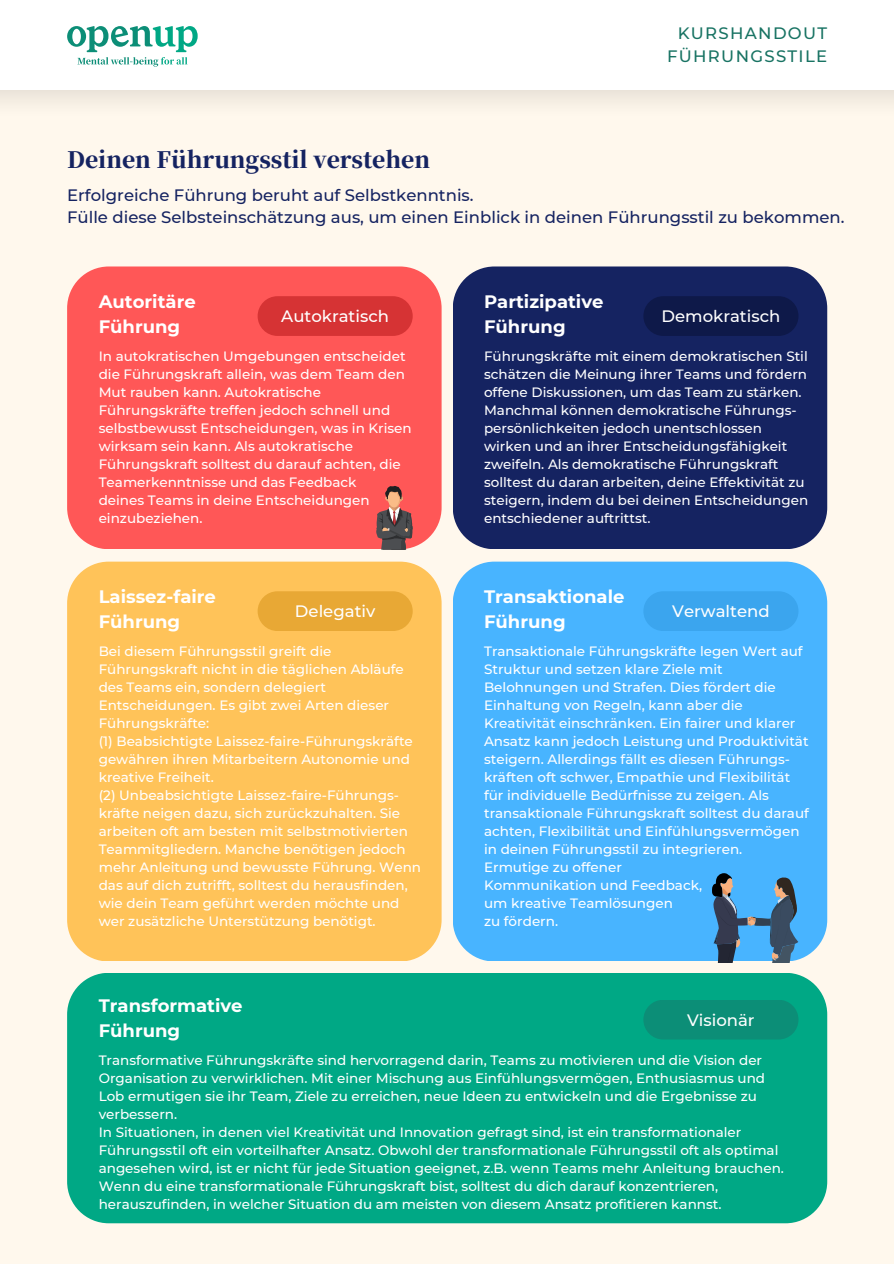
<style>
.page{position:relative;width:894px;height:1264px;background:#fff}
.page>*{position:absolute;margin:0;border:0;box-sizing:border-box;transform-origin:0 0}
.t1{font:900 22.5px "Noto Serif JP";color:#152361}
.t2{font:700 18px/24.8px "Montserrat";color:#fff}
.t3{font:500 16.5px/22.5px "Montserrat";color:#152361}
.t4{font:500 16.5px "Montserrat";color:#fff}
.t5{font:500 16.5px/22.5px "Montserrat";letter-spacing:.08em;color:#187363;text-align:right}
.t6{font:500 13.5px/18px "Montserrat";color:#fff}
</style>
<div class="page">
<div style="left:0;top:0;width:893px;height:1263px;background:#fff8ed"></div>
<img style="left:0;top:89px;width:893px;height:279px">
<div style="left:0;top:0;width:893px;height:89px;background:#fff"></div>
<svg style="left:67px;top:26px;width:131px;height:41px"></svg>
<div style="left:67px;top:266px;width:374px;height:283px;background:#ff5757;border-radius:42px"></div>
<div style="left:452px;top:266px;width:375px;height:283px;background:#152361;border-radius:42px"></div>
<div style="left:67px;top:972px;width:760px;height:251px;background:#00a885;border-radius:42px"></div>
<div style="left:257px;top:296px;width:155px;height:40px;background:#d63334;border-radius:20px"></div>
<div style="left:643px;top:296px;width:155px;height:40px;background:#0e1949;border-radius:20px"></div>
<div style="left:67px;top:561px;width:374px;height:399px;background:#ffc359;border-radius:42px"></div>
<div style="left:452px;top:561px;width:375px;height:399px;background:#48b4ff;border-radius:42px"></div>
<div style="left:257px;top:591px;width:155px;height:40px;background:#e8a835;border-radius:20px"></div>
<div style="left:643px;top:591px;width:155px;height:40px;background:#3ba5ee;border-radius:20px"></div>
<div style="left:643px;top:999px;width:155px;height:40px;background:#0c8e77;border-radius:20px"></div>
<svg style="left:376px;top:486px;width:37px;height:63px"></svg>
<svg style="left:711px;top:873px;width:87px;height:89px"></svg>
<h1 class="t1" style="left:67px;top:147px;width:364px">Deinen Führungsstil verstehen</h1>
<p class="t5" style="left:667px;top:21px;width:162px">KURSHANDOUT<br>FÜHRUNGSSTILE</p>
<p class="t3" style="left:67px;top:183px;width:778px">Erfolgreiche Führung beruht auf Selbstkenntnis.<br>Fülle diese Selbsteinschätzung aus, um einen Einblick in deinen Führungsstil zu bekommen.</p>
<h2 class="t2" style="left:99px;top:288px;width:99px">Autoritäre<br>Führung</h2>
<p class="t6" style="left:99px;top:347px;width:314px">In autokratischen Umgebungen entscheidet die Führungskraft allein, was dem Team den Mut rauben kann. Autokratische Führungskräfte treffen jedoch schnell und selbstbewusst Entscheidungen, was in Krisen wirksam sein kann. Als autokratische Führungskraft solltest du darauf achten, die Teamerkenntnisse und das Feedback<br>deines Teams in deine Entscheidungen einzubeziehen.</p>
<p class="t6" style="left:484px;top:347px;width:325px">Führungskräfte mit einem demokratischen Stil schätzen die Meinung ihrer Teams und fördern offene Diskussionen, um das Team zu stärken.<br>Manchmal können demokratische Führungs&shy;persönlichkeiten jedoch unentschlossen wirken und an ihrer Entscheidungsfähigkeit zweifeln. Als demokratische Führungskraft solltest du daran arbeiten, deine Effektivität zu steigern, indem du bei deinen Entscheidungen entschiedener auftrittst.</p>
<h2 class="t2" style="left:484px;top:288px;width:121px">Partizipative<br>Führung</h2>
<p class="t4" style="left:281px;top:305px;width:109px">Autokratisch</p>
<p class="t4" style="left:661px;top:305px;width:120px">Demokratisch</p>
<h2 class="t2" style="left:99px;top:583px;width:119px">Laissez-faire<br>Führung</h2>
<p class="t6" style="left:99px;top:642px;width:324px">Bei diesem Führungsstil greift die Führungskraft nicht in die täglichen Abläufe des Teams ein, sondern delegiert Entscheidungen. Es gibt zwei Arten dieser Führungskräfte:<br>(1) Beabsichtigte Laissez-faire-Führungskräfte gewähren ihren Mitarbeitern Autonomie und kreative Freiheit.<br>(2) Unbeabsichtigte Laissez-faire-Führungs&shy;kräfte neigen dazu, sich zurückzuhalten. Sie arbeiten oft am besten mit selbstmotivierten Teammitgliedern. Manche benötigen jedoch mehr Anleitung und bewusste Führung. Wenn das auf dich zutrifft, solltest du herausfinden, wie dein Team geführt werden möchte und wer zusätzliche Unterstützung benötigt.</p>
<p class="t6" style="left:484px;top:642px;width:326px">Transaktionale Führungskräfte legen Wert auf Struktur und setzen klare Ziele mit Belohnungen und Strafen. Dies fördert die Einhaltung von Regeln, kann aber die Kreativität einschränken. Ein fairer und klarer Ansatz kann jedoch Leistung und Produktivität steigern. Allerdings fällt es diesen Führungs&shy;kräften oft schwer, Empathie und Flexibilität für individuelle Bedürfnisse zu zeigen. Als transaktionale Führungskraft solltest du darauf achten, Flexibilität und Einfühlungsvermögen in deinen Führungsstil zu integrieren.<br>Ermutige zu offener<br>Kommunikation und Feedback,<br>um kreative Teamlösungen<br>zu fördern.</p>
<h2 class="t2" style="left:484px;top:583px;width:142px">Transaktionale<br>Führung</h2>
<p class="t4" style="left:295px;top:600px;width:82px">Delegativ</p>
<p class="t4" style="left:672px;top:600px;width:99px">Verwaltend</p>
<h2 class="t2" style="left:99px;top:992px;width:145px">Transformative<br>Führung</h2>
<p class="t6" style="left:99px;top:1050px;width:686px">Transformative Führungskräfte sind hervorragend darin, Teams zu motivieren und die Vision der Organisation zu verwirklichen. Mit einer Mischung aus Einfühlungsvermögen, Enthusiasmus und Lob ermutigen sie ihr Team, Ziele zu erreichen, neue Ideen zu entwickeln und die Ergebnisse zu verbessern.<br>In Situationen, in denen viel Kreativität und Innovation gefragt sind, ist ein transformationaler Führungsstil oft ein vorteilhafter Ansatz. Obwohl der transformationale Führungsstil oft als optimal angesehen wird, ist er nicht für jede Situation geeignet, z.B. wenn Teams mehr Anleitung brauchen.<br>Wenn du eine transformationale Führungskraft bist, solltest du dich darauf konzentrieren, herauszufinden, in welcher Situation du am meisten von diesem Ansatz profitieren kannst.</p>
<p class="t4" style="left:687px;top:1008px;width:69px">Visionär</p>
</div>
